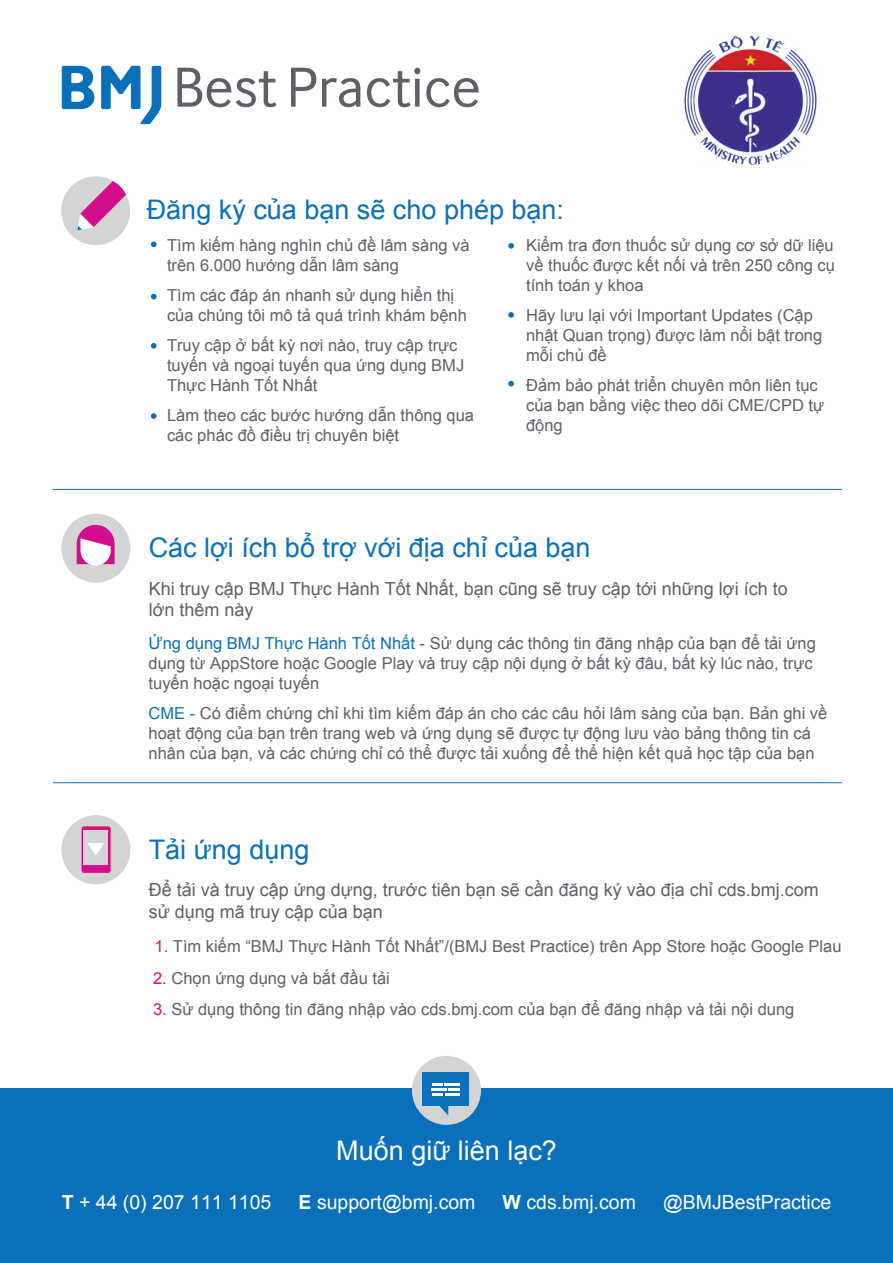
<style>
.page{position:relative;width:893px;height:1263px;background:#fff}
.page>*{position:absolute;margin:0;border:0;box-sizing:border-box;transform-origin:0 0}
.t1{font:27px "Arial";color:#0970b9}
.t2{font:27px "Arial";color:#fff}
.t3{font:19.5px "Arial";color:#fff}
.t4{font:18px/21.6px "Arial";color:#5d6067}
.t5{font:16.5px/19.8px "Arial";color:#5d6067}
.s1{color:#0970b9}
.s2{color:#d20e8c}
.s3{font-weight:700}
</style>
<div class="page">
<div style="left:0;top:1088px;width:893px;height:175px;background:#0970b9"></div>
<div style="left:412px;top:1056px;width:69px;height:69px;background:#d3d4d6;border-radius:50%"></div>
<div style="left:423px;top:1072px;width:46px;height:34px;background:#0970b9"></div>
<svg style="left:432px;top:1083px;width:28px;height:32px"></svg>
<div style="left:61px;top:514px;width:69px;height:69px;background:#d3d4d6;border-radius:50%"></div>
<svg style="left:77px;top:525px;width:38px;height:40px;background:#e384c2"></svg>
<svg style="left:151px;top:241px;width:6px;height:6px"></svg>
<svg style="left:151px;top:294px;width:6px;height:5px"></svg>
<svg style="left:151px;top:343px;width:6px;height:6px"></svg>
<svg style="left:151px;top:413px;width:6px;height:6px"></svg>
<svg style="left:508px;top:243px;width:6px;height:6px"></svg>
<svg style="left:508px;top:312px;width:6px;height:6px"></svg>
<svg style="left:508px;top:381px;width:6px;height:5px"></svg>
<div style="left:61px;top:176px;width:69px;height:69px;background:#d3d4d6;border-radius:50%"></div>
<svg style="left:78px;top:176px;width:52px;height:54px"></svg>
<hr style="left:53px;top:489px;width:789px;height:1px;background:#0970b9">
<hr style="left:53px;top:782px;width:789px;height:1px;background:#0970b9">
<svg style="left:62px;top:66px;width:32px;height:43px"></svg>
<svg style="left:101px;top:66px;width:60px;height:58px"></svg>
<svg style="left:177px;top:68px;width:100px;height:39px"></svg>
<svg style="left:291px;top:68px;width:25px;height:39px"></svg>
<svg style="left:322px;top:78px;width:38px;height:29px"></svg>
<svg style="left:367px;top:68px;width:53px;height:39px"></svg>
<svg style="left:426px;top:78px;width:53px;height:29px"></svg>
<div style="left:61px;top:815px;width:69px;height:69px;background:#d3d4d6;border-radius:50%"></div>
<svg style="left:82px;top:826px;width:28px;height:47px"></svg>
<img style="left:684px;top:35px;width:133px;height:130px">
<h1 class="t1" style="left:147px;top:192px;width:419px">Đăng ký của bạn sẽ cho phép bạn:</h1>
<p class="t5" style="left:167px;top:236px;width:304px">Tìm kiếm hàng nghìn chủ đề lâm sàng và trên 6.000 hướng dẫn lâm sàng</p>
<p class="t5" style="left:167px;top:286px;width:301px">Tìm các đáp án nhanh sử dụng hiển thị của chúng tôi mô tả quá trình khám bệnh</p>
<p class="t5" style="left:167px;top:336px;width:299px">Truy cập ở bất kỳ nơi nào, truy cập trực tuyến và ngoại tuyến qua ứng dụng BMJ<br>Thực Hành Tốt Nhất</p>
<p class="t5" style="left:167px;top:406px;width:309px">Làm theo các bước hướng dẫn thông qua các phác đồ điều trị chuyên biệt</p>
<p class="t5" style="left:526px;top:236px;width:310px;text-align:justify">Kiểm tra đơn thuốc sử dụng cơ sở dữ liệu về thuốc được kết nối và trên 250 công cụ tính toán y khoa</p>
<p class="t5" style="left:526px;top:305px;width:298px">Hãy lưu lại với Important Updates (Cập nhật Quan trọng) được làm nổi bật trong mỗi chủ đề</p>
<p class="t5" style="left:526px;top:375px;width:300px">Đảm bảo phát triển chuyên môn liên tục của bạn bằng việc theo dõi CME/CPD tự động</p>
<h1 class="t1" style="left:149px;top:530px;width:443px">Các lợi ích bổ trợ với địa chỉ của bạn</h1>
<p class="t4" style="left:149px;top:578px;width:640px">Khi truy cập BMJ Thực Hành Tốt Nhất, bạn cũng sẽ truy cập tới những lợi ích to lớn thêm này</p>
<p class="t5" style="left:149px;top:633px;width:669px"><span class="s1">Ứng dụng BMJ Thực Hành Tốt Nhất -</span> Sử dụng các thông tin đăng nhập của bạn để tải ứng dụng từ AppStore hoặc Google Play và truy cập nội dụng ở bất kỳ đâu, bất kỳ lúc nào, trực tuyến hoặc ngoại tuyến</p>
<p class="t5" style="left:149px;top:703px;width:680px"><span class="s1">CME -</span> Có điểm chứng chỉ khi tìm kiếm đáp án cho các câu hỏi lâm sàng của bạn. Bản ghi về hoạt động của bạn trên trang web và ứng dụng sẽ được tự động lưu vào bảng thông tin cá nhân của bạn, và các chứng chỉ có thể được tải xuống để thể hiện kết quả học tập của bạn</p>
<h1 class="t1" style="left:149px;top:832px;width:162px">Tải ứng dụng</h1>
<p class="t4" style="left:149px;top:879px;width:672px">Để tải và truy cập ứng dựng, trước tiên bạn sẽ cần đăng ký vào địa chỉ cds.bmj.com sử dụng mã truy cập của bạn</p>
<p class="t5" style="left:155px;top:936px;width:688px"><span class="s2">1.</span> Tìm kiếm “BMJ Thực Hành Tốt Nhất”/(BMJ Best Practice) trên App Store hoặc Google Plau</p>
<p class="t5" style="left:153px;top:968px;width:238px"><span class="s2">2.</span> Chọn ứng dụng và bắt đầu tải</p>
<p class="t5" style="left:153px;top:1000px;width:643px"><span class="s2">3.</span> Sử dụng thông tin đăng nhập vào cds.bmj.com của bạn để đăng nhập và tải nội dung</p>
<h1 class="t2" style="left:336px;top:1133px;width:222px">Muốn giữ liên lạc?</h1>
<p class="t3" style="left:62px;top:1189px;width:211px"><span class="s3">T</span> + 44 (0) 207 111 1105</p>
<p class="t3" style="left:299px;top:1189px;width:178px"><span class="s3">E</span> support@bmj.com</p>
<p class="t3" style="left:503px;top:1189px;width:135px"><span class="s3">W</span> cds.bmj.com</p>
<p class="t3" style="left:663px;top:1189px;width:170px">@BMJBestPractice</p>
</div>
